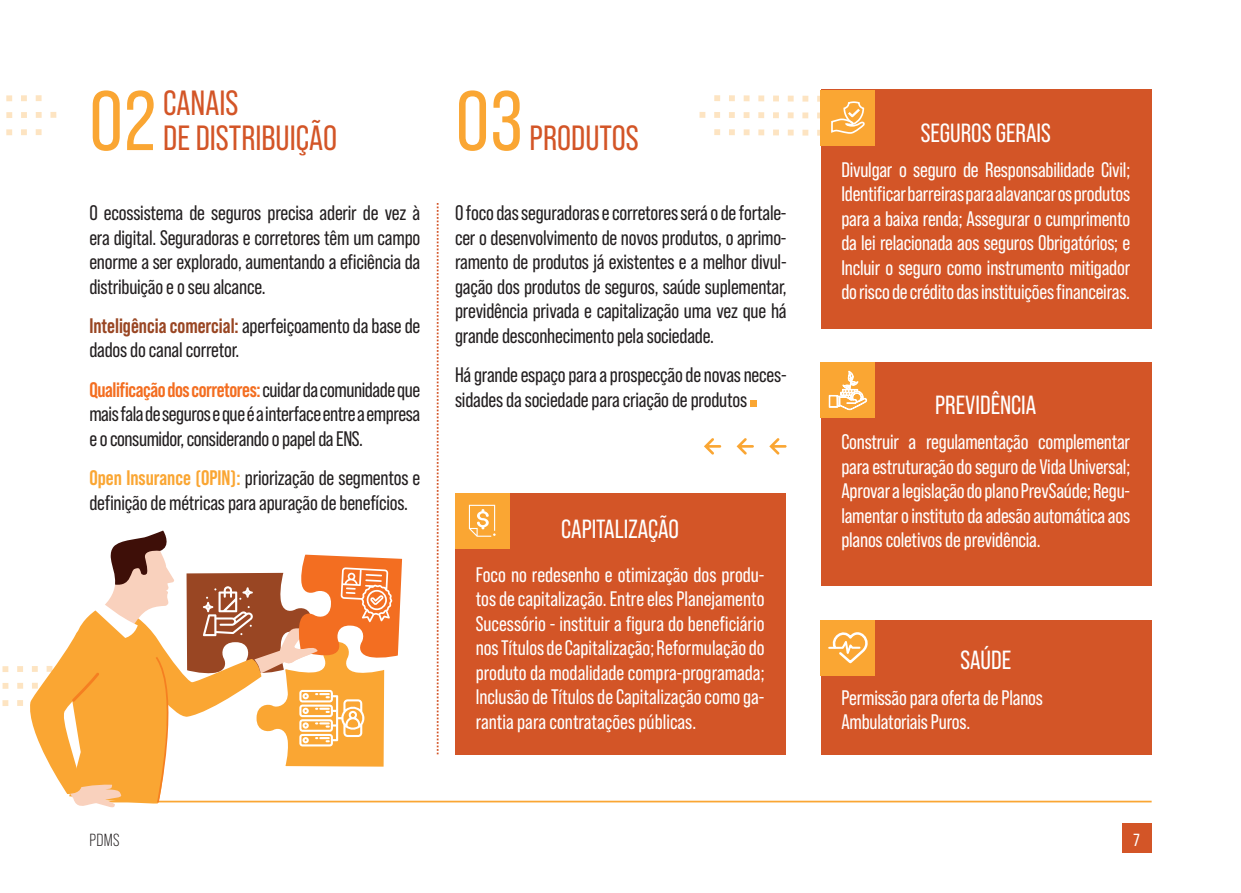
<style>
.page{position:relative;width:1241px;height:893px;background:#fff}
.page>*{position:absolute;margin:0;border:0;box-sizing:border-box;transform-origin:0 0}
.t1{font:84px "Bebas Neue Pro";color:#faa633}
.t2{font:35px/35px "Bebas Neue Pro";color:#d35527}
.t3{font:26.25px "Bebas Neue Pro";color:#fff}
.t4{font:21px/24.5px "Bebas Neue Pro";letter-spacing:-.01em;color:#231f20;text-align:justify}
.t5{font:21px/24.5px "Bebas Neue Pro";letter-spacing:-.01em;color:#fff;text-align:justify}
.t6{font:17.5px "Bebas Neue Pro";color:#231f20}
.t7{font:17.5px "Bebas Neue Pro";color:#fff}
.s1{font-weight:700;color:#994623}
.s2{font-weight:700;color:#f36e21}
.s3{font-weight:700;color:#faa633}
</style>
<div class="page">
<hr style="left:89px;top:801px;width:1062px;height:1px;background:#faa633">
<div style="left:1121px;top:823px;width:30px;height:30px;background:#d35527"></div>
<svg style="left:817px;top:96px;width:3px;height:6px"></svg>
<svg style="left:802px;top:96px;width:6px;height:6px"></svg>
<svg style="left:787px;top:96px;width:6px;height:6px"></svg>
<svg style="left:773px;top:96px;width:5px;height:5px"></svg>
<svg style="left:758px;top:95px;width:6px;height:6px"></svg>
<svg style="left:743px;top:95px;width:6px;height:6px"></svg>
<svg style="left:729px;top:95px;width:5px;height:6px"></svg>
<svg style="left:714px;top:95px;width:6px;height:6px"></svg>
<svg style="left:817px;top:130px;width:3px;height:6px"></svg>
<svg style="left:802px;top:130px;width:6px;height:6px"></svg>
<svg style="left:787px;top:130px;width:6px;height:6px"></svg>
<svg style="left:773px;top:130px;width:5px;height:5px"></svg>
<svg style="left:758px;top:129px;width:6px;height:6px"></svg>
<svg style="left:743px;top:129px;width:6px;height:6px"></svg>
<svg style="left:729px;top:129px;width:5px;height:6px"></svg>
<svg style="left:714px;top:129px;width:6px;height:6px"></svg>
<svg style="left:817px;top:113px;width:3px;height:5px"></svg>
<svg style="left:802px;top:112px;width:6px;height:6px"></svg>
<svg style="left:787px;top:112px;width:6px;height:6px"></svg>
<svg style="left:773px;top:112px;width:5px;height:6px"></svg>
<svg style="left:758px;top:112px;width:6px;height:6px"></svg>
<svg style="left:743px;top:112px;width:6px;height:6px"></svg>
<svg style="left:729px;top:112px;width:5px;height:6px"></svg>
<svg style="left:714px;top:112px;width:6px;height:6px"></svg>
<svg style="left:699px;top:112px;width:6px;height:6px"></svg>
<svg style="left:2px;top:666px;width:6px;height:6px"></svg>
<svg style="left:2px;top:700px;width:6px;height:6px"></svg>
<svg style="left:3px;top:683px;width:5px;height:6px"></svg>
<svg style="left:6px;top:95px;width:6px;height:6px"></svg>
<svg style="left:21px;top:95px;width:6px;height:6px"></svg>
<svg style="left:36px;top:95px;width:6px;height:6px"></svg>
<svg style="left:6px;top:129px;width:6px;height:6px"></svg>
<svg style="left:21px;top:129px;width:6px;height:6px"></svg>
<svg style="left:36px;top:129px;width:6px;height:6px"></svg>
<svg style="left:6px;top:112px;width:6px;height:6px"></svg>
<svg style="left:21px;top:112px;width:6px;height:6px"></svg>
<svg style="left:36px;top:112px;width:6px;height:6px"></svg>
<svg style="left:50px;top:112px;width:6px;height:6px"></svg>
<div style="left:455px;top:493px;width:330px;height:261px;background:#d35527"></div>
<div style="left:820px;top:90px;width:331px;height:239px;background:#d35527"></div>
<div style="left:820px;top:363px;width:331px;height:223px;background:#d35527"></div>
<div style="left:820px;top:620px;width:331px;height:134px;background:#d35527"></div>
<svg style="left:750px;top:400px;width:6px;height:6px"></svg>
<svg style="left:436px;top:203px;width:2px;height:551px"></svg>
<div style="left:820px;top:620px;width:55px;height:56px;background:#faa633"></div>
<svg style="left:828px;top:632px;width:40px;height:32px"></svg>
<div style="left:820px;top:363px;width:55px;height:55px;background:#faa633"></div>
<div style="left:455px;top:493px;width:54px;height:56px;background:#faa633"></div>
<svg style="left:469px;top:505px;width:26px;height:32px"></svg>
<div style="left:820px;top:90px;width:55px;height:55px;background:#faa633"></div>
<svg style="left:831px;top:101px;width:34px;height:33px"></svg>
<svg style="left:704px;top:438px;width:17px;height:17px"></svg>
<svg style="left:736px;top:438px;width:17px;height:17px"></svg>
<svg style="left:769px;top:438px;width:17px;height:17px"></svg>
<svg style="left:17px;top:531px;width:385px;height:277px"></svg>
<svg style="left:829px;top:362px;width:37px;height:49px"></svg>
<h2 class="t2" style="left:163px;top:85px;width:175px">CANAIS<br>DE DISTRIBUIÇÃO</h2>
<h1 class="t1" style="left:89px;top:74px;width:68px">02</h1>
<h1 class="t1" style="left:455px;top:74px;width:68px">03</h1>
<h2 class="t2" style="left:529px;top:120px;width:111px">PRODUTOS</h2>
<p class="t4" style="left:89px;top:200px;width:332px">O ecossistema de seguros precisa aderir de vez à era digital. Seguradoras e corretores têm um campo enorme a ser explorado, aumentando a eficiência da distribuição e o seu alcance.</p>
<p class="t4" style="left:89px;top:313px;width:332px"><span class="s1">Inteligência comercial:</span> aperfeiçoamento da base de dados do canal corretor.</p>
<p class="t4" style="left:89px;top:377px;width:332px"><span class="s2">Qualificação dos corretores:</span>cuidar da comunidade que mais fala de seguros e que é a interface entre a empresa e o consumidor, considerando o papel da ENS.</p>
<p class="t4" style="left:89px;top:466px;width:332px"><span class="s3">Open Insurance (OPIN):</span> priorização de segmentos e definição de métricas para apuração de benefícios.</p>
<p class="t4" style="left:455px;top:200px;width:333px">O foco das seguradoras e corretores será o de fortale&shy;cer o desenvolvimento de novos produtos, o aprimo&shy;ramento de produtos já existentes e a melhor divul&shy;gação dos produtos de seguros, saúde suplementar, previdência privada e capitalização uma vez que há grande desconhecimento pela sociedade.</p>
<p class="t4" style="left:455px;top:362px;width:333px">Há grande espaço para a prospecção de novas neces&shy;sidades da sociedade para criação de produtos</p>
<p class="t3" style="left:561px;top:514px;width:119px">CAPITALIZAÇÃO</p>
<p class="t5" style="left:475px;top:562px;width:290px">Foco no redesenho e otimização dos produ&shy;tos de capitalização. Entre eles Planejamento Sucessório - instituir a figura do beneficiário nos Títulos de Capitalização; Reformulação do produto da modalidade compra-programada; Inclusão de Títulos de Capitalização como ga&shy;rantia para contratações públicas.</p>
<p class="t3" style="left:920px;top:118px;width:131px">SEGUROS GERAIS</p>
<p class="t5" style="left:841px;top:157px;width:290px">Divulgar o seguro de Responsabilidade Civil; Identificar barreiras para alavancar os produtos para a baixa renda; Assegurar o cumprimento da lei relacionada aos seguros Obrigatórios; e Incluir o seguro como instrumento mitigador do risco de crédito das instituições financeiras.</p>
<p class="t3" style="left:935px;top:390px;width:102px">PREVIDÊNCIA</p>
<p class="t5" style="left:841px;top:429px;width:290px">Construir a regulamentação complementar para estruturação do seguro de Vida Universal; Aprovar a legislação do plano PrevSaúde; Regu&shy;lamentar o instituto da adesão automática aos planos coletivos de previdência.</p>
<p class="t3" style="left:960px;top:645px;width:52px">SAÚDE</p>
<p class="t5" style="left:841px;top:685px;width:203px">Permissão para oferta de Planos<br>Ambulatoriais Puros.</p>
<p class="t6" style="left:89px;top:830px;width:32px">PDMS</p>
<p class="t7" style="left:1133px;top:829px;width:8px">7</p>
</div>
